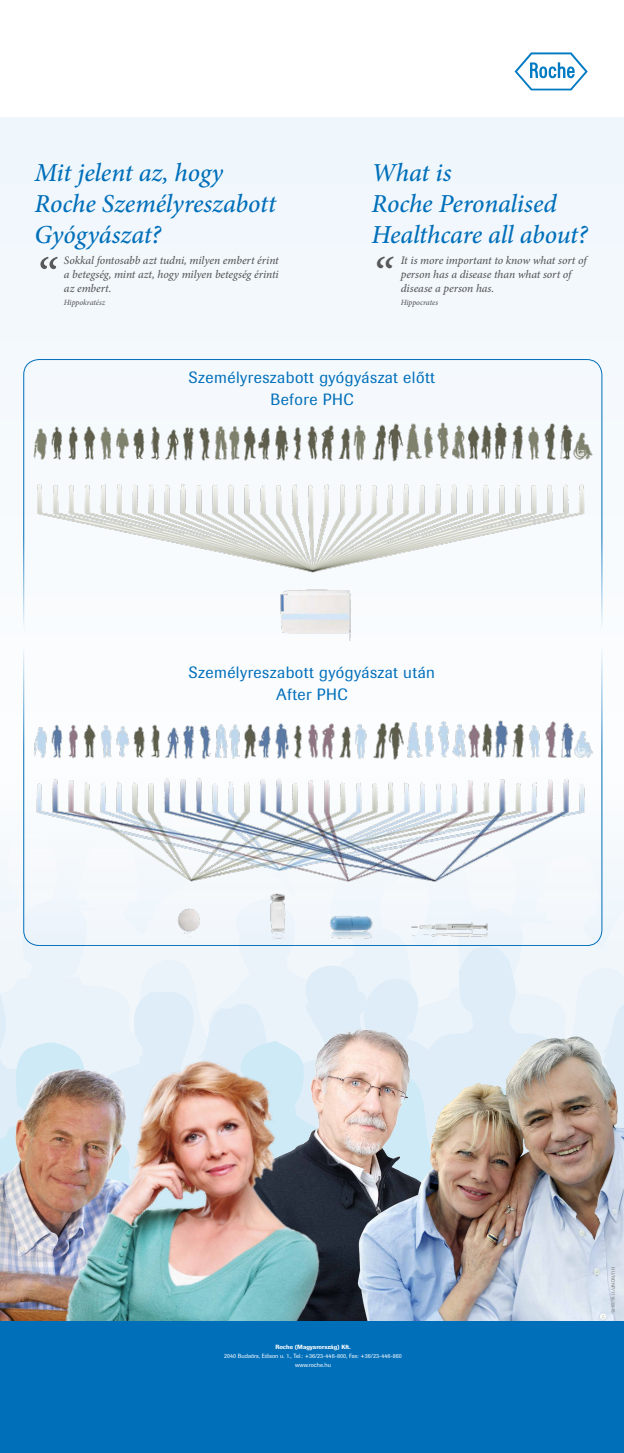
<style>
.page{position:relative;width:624px;height:1453px;background:#fff}
.page>*{position:absolute;margin:0;border:0;box-sizing:border-box;transform-origin:0 0}
.t1{font:italic 500 51.8px "Minion Pro";color:#58595b}
.t2{font:italic 500 49.75px "Minion Pro";color:#58595b}
.t3{font:italic 500 25.95px/31.1px "Minion Pro";letter-spacing:-.005em;color:#006fba}
.t4{font:16.23px/22.2px "Imago";letter-spacing:.03em;color:#006fba;text-align:center}
.t5{font:italic 500 11.5px/13.8px "Minion Pro";letter-spacing:-.005em;color:#58595b}
.t6{font:italic 500 8px "Minion Pro";letter-spacing:-.01em;color:#58595b}
.t7{font:6px/8.9px "Imago";color:#fff;text-align:center}
.t8{font:500 6px "Imago";color:#fff}
.t9{font:5px "Imago";color:#808285}
</style>
<div class="page">
<div style="left:0;top:903px;width:252px;height:75px;background:#f1f6fb"></div>
<div style="left:93px;top:952px;width:159px;height:26px;background:#f1f6fb"></div>
<svg style="left:252px;top:946px;width:372px;height:60px;fill:#eaf3fa"></svg>
<svg style="left:514px;top:52px;width:73px;height:38px"></svg>
<img style="left:404px;top:1006px;width:220px;height:30px">
<img style="left:0;top:984px;width:404px;height:337px">
<img style="left:310px;top:1036px;width:314px;height:285px">
<div style="left:0;top:1321px;width:624px;height:132px;background:#006fba"></div>
<div style="left:0;top:117px;width:624px;height:786px;background:#f3f8fc"></div>
<img style="left:23px;top:414px;width:580px;height:227px">
<img style="left:7px;top:714px;width:603px;height:232px">
<h3 class="t3" style="left:35px;top:157px;width:243px">Mit jelent az, hogy<br>Roche Személyreszabott<br>Gyógyászat?</h3>
<p class="t5" style="left:64px;top:254px;width:216px;text-align:justify">Sokkal fontosabb azt tudni, milyen embert érint a betegség, mint azt, hogy milyen betegség érinti az embert.</p>
<p class="t6" style="left:64px;top:296px;width:43px">Hippokratész</p>
<h1 class="t1" style="left:35px;top:242px;width:22px">“</h1>
<h3 class="t3" style="left:371px;top:157px;width:218px">What is<br>Roche Peronalised<br>Healthcare all about?</h3>
<p class="t5" style="left:401px;top:254px;width:187px">It is more important to know what sort of person has a disease than what sort of disease a person has.</p>
<p class="t6" style="left:401px;top:296px;width:39px">Hippocrates</p>
<h2 class="t2" style="left:371px;top:242px;width:21px">“</h2>
<h3 class="t4" style="left:189px;top:366px;width:247px">Személyreszabott gyógyászat előtt<br>Before PHC</h3>
<h3 class="t4" style="left:189px;top:661px;width:248px">Személyreszabott gyógyászat után<br>After PHC</h3>
<p class="t8" style="left:275px;top:1343px;width:77px">Roche (Magyarország) Kft.</p>
<p class="t7" style="left:224px;top:1352px;width:179px">2040 Budaörs, Edison u. 1., Tel.: +36/23-446-800, Fax: +36/23-446-860 www.roche.hu</p>
<p class="t9" style="left:616px;top:1267px;width:47px;rotate:90deg">HU/NONP/1116/0015</p>
</div>
